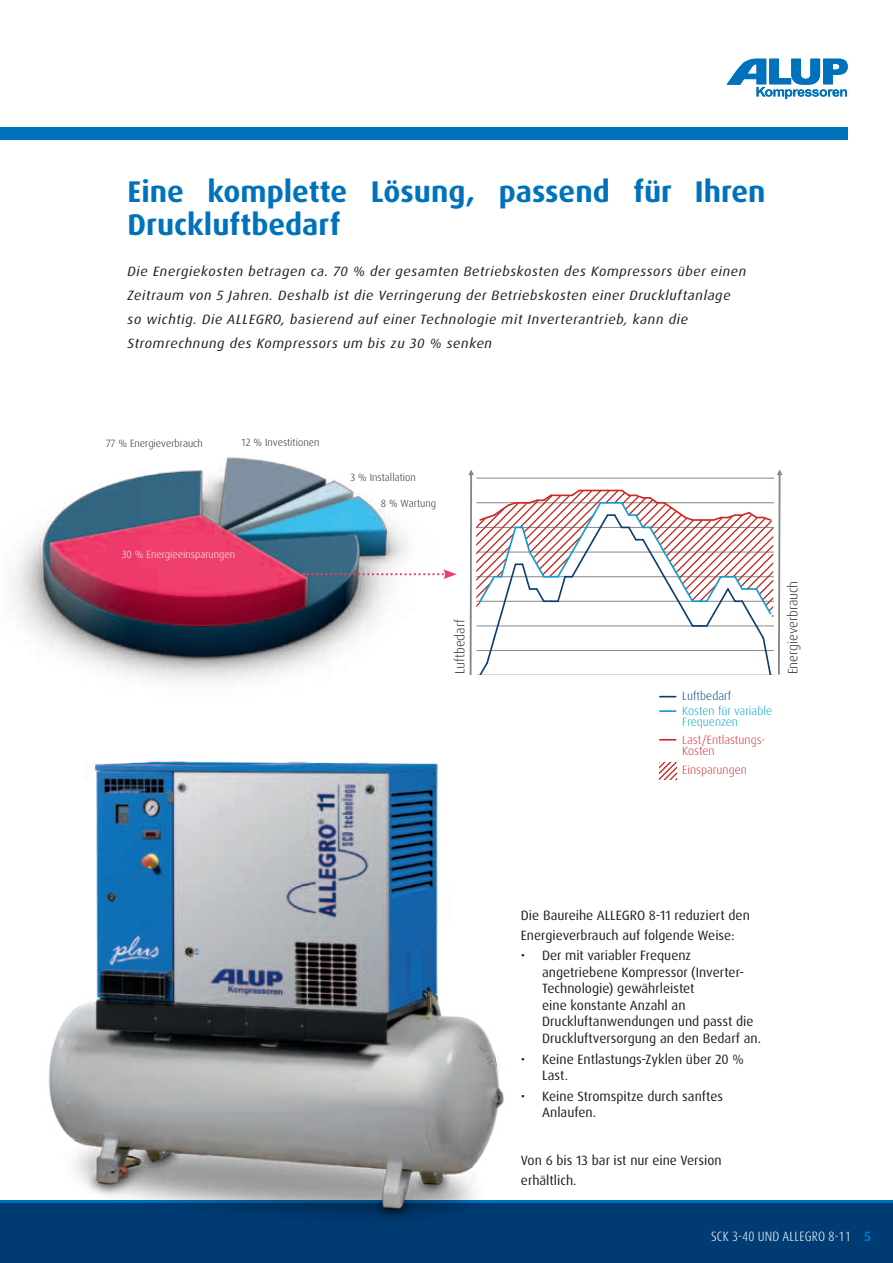
<style>
.page{position:relative;width:893px;height:1263px;background:#fff}
.page>*{position:absolute;margin:0;border:0;box-sizing:border-box;transform-origin:0 0}
.t1{font:700 30px/33px "Dax Pro";color:#0072bc}
.t2{font:13.5px/16.5px "Dax Pro";color:#231f20}
.t3{font:italic 13.5px/24px "Dax Pro";letter-spacing:.04em;color:#231f20;scale:1.05 1}
.t4{font:300 13.5px "Dax Pro";color:#231f20}
.t5{font:300 condensed 13.5px "Dax Pro";letter-spacing:.01em;color:#fff}
.t6{font:300 12px/10.5px "Dax Pro";color:#d62833}
.t7{font:12px/14.4px "Dax Pro";color:#0e9ed0}
.t8{font:300 12px/10.5px "Dax Pro";color:#03a1d2}
.t9{font:12px "Dax Pro";color:#ce2824}
.t10{font:300 12px "Dax Pro";color:#004277}
.t11{font:12px "Dax Pro";color:#0a3e73}
.t12{font:300 10.5px "Dax Pro";color:#231f20}
.t13{font:300 10.5px "Dax Pro";color:#fff}
.s1{font-weight:700;font-stretch:normal;color:#0072bc}
</style>
<div class="page">
<div style="left:0;top:127px;width:848px;height:12px;background:#0072bc"></div>
<div style="left:0;top:1201px;width:893px;height:62px;background:#003c74"></div>
<hr style="left:0;top:1200px;width:893px;height:2px;background:#0072bc">
<svg style="left:660px;top:696px;width:16px;height:1px"></svg>
<svg style="left:660px;top:710px;width:16px;height:2px"></svg>
<svg style="left:660px;top:739px;width:16px;height:1px"></svg>
<svg style="left:659px;top:762px;width:18px;height:17px"></svg>
<hr style="left:476px;top:675px;width:298px;height:1px;background:#858889">
<svg style="left:468px;top:469px;width:314px;height:206px"></svg>
<svg style="left:726px;top:59px;width:122px;height:40px"></svg>
<img style="left:27px;top:761px;width:495px;height:459px">
<img style="left:11px;top:457px;width:397px;height:224px">
<svg style="left:303px;top:569px;width:154px;height:10px"></svg>
<h1 class="t1" style="left:128px;top:175px;width:639px">Eine komplette Lösung, passend für Ihren<br>Druckluftbedarf</h1>
<p class="t3" style="left:128px;top:260px;width:591px">Die Energiekosten betragen ca. 70 % der gesamten Betriebskosten des Kompressors über einen Zeitraum von 5 Jahren. Deshalb ist die Verringerung der Betriebskosten einer Druckluftanlage so wichtig. Die ALLEGRO, basierend auf einer Technologie mit Inverterantrieb, kann die Stromrechnung des Kompressors um bis zu 30 % senken</p>
<p class="t12" style="left:106px;top:437px;width:98px">77 % Energieverbrauch</p>
<p class="t12" style="left:242px;top:435px;width:79px">12 % Investitionen</p>
<p class="t13" style="left:122px;top:547px;width:115px">30 % Energieeinsparungen</p>
<p class="t12" style="left:351px;top:470px;width:67px">3 % Installation</p>
<p class="t12" style="left:381px;top:496px;width:57px">8 % Wartung</p>
<p class="t4" style="left:451px;top:674px;width:57px;rotate:-90deg">Luftbedarf</p>
<p class="t10" style="left:682px;top:688px;width:51px">Luftbedarf</p>
<p class="t11" style="left:683px;top:689px;width:61px">Air D mand</p>
<p class="t7" style="left:683px;top:704px;width:95px">Variable frequency driven costs</p>
<p class="t9" style="left:688px;top:732px;width:87px">oad Unload costs</p>
<p class="t9" style="left:683px;top:761px;width:40px">Savings</p>
<p class="t8" style="left:682px;top:706px;width:91px">Kosten für variable<br>Frequenzen</p>
<p class="t6" style="left:682px;top:735px;width:84px">Last/Entlastungs-<br>Kosten</p>
<p class="t6" style="left:682px;top:764px;width:66px">Einsparungen</p>
<p class="t4" style="left:784px;top:674px;width:95px;rotate:-90deg">Energieverbrauch</p>
<p class="t2" style="left:521px;top:906px;width:230px;line-height:19.5px">Die Baureihe ALLEGRO 8-11 reduziert den<br>Energieverbrauch auf folgende Weise:</p>
<p class="t2" style="left:542px;top:947px;width:220px;text-indent:-21px">• Der mit variabler Frequenz angetriebene Kompressor (Inverter-<br>Technologie) gewährleistet<br>eine konstante Anzahl an<br>Druckluftanwendungen und passt die<br>Druckluftversorgung an den Bedarf an.</p>
<p class="t2" style="left:542px;top:1051px;width:203px;text-indent:-21px">• Keine Entlastungs-Zyklen über 20 %<br>Last.</p>
<p class="t2" style="left:542px;top:1088px;width:182px;text-indent:-21px">• Keine Stromspitze durch sanftes<br>Anlaufen.</p>
<p class="t2" style="left:521px;top:1150px;width:202px;line-height:19.5px">Von 6 bis 13 bar ist nur eine Version erhältlich.</p>
<p class="t5" style="left:711px;top:1228px;width:162px">SCK 3-40 UND ALLEGRO 8-11 <span class="s1">5</span></p>
</div>
